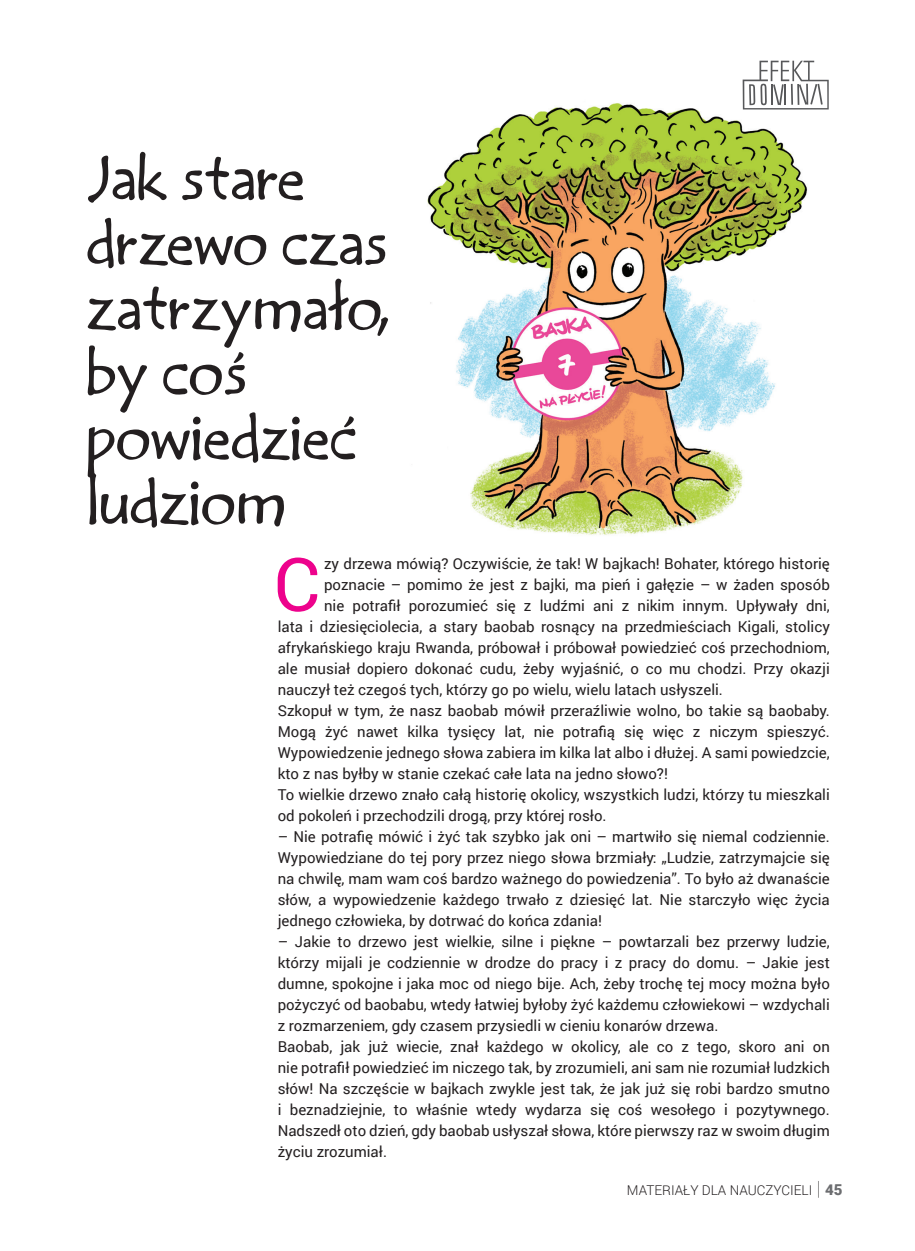
<style>
.page{position:relative;width:915px;height:1251px;background:#fff}
.page>*{position:absolute;margin:0;border:0;box-sizing:border-box;transform-origin:0 0}
.t1{font:74.1px "Roboto";color:#ed028c}
.t2{font:54px/64.8px "Handy EFN";color:#231f20}
.t3{font:15px/21px "Roboto";color:#231f20;text-align:justify}
.t4{font:300 13.5px "Roboto";color:#231f20}
.s1{font-weight:100;font-size:19.5px}
.s2{font-weight:900;font-size:15px;color:#6c6d70}
</style>
<div class="page">
<svg style="left:742px;top:61px;width:86px;height:48px"></svg>
<img style="left:427px;top:89px;width:400px;height:446px">
<p class="t2" style="left:86px;top:149px;width:309px">Jak stare drzewo czas zatrzymało, by coś powiedzieć ludziom</p>
<p class="t1" style="left:273px;top:532px;width:48px">C</p>
<p class="t3" style="left:324px;top:552px;width:507px">zy drzewa mówią? Oczywiście, że tak! W bajkach! Bohater, którego historię</p>
<p class="t3" style="left:324px;top:573px;width:507px">poznacie – pomimo że jest z bajki, ma pień i gałęzie – w żaden sposób</p>
<p class="t3" style="left:324px;top:594px;width:507px">nie potrafił porozumieć się z ludźmi ani z nikim innym. Upływały dni,</p>
<p class="t3" style="left:277px;top:615px;width:553px">lata i dziesięciolecia, a stary baobab rosnący na przedmieściach Kigali, stolicy</p>
<p class="t3" style="left:277px;top:636px;width:553px">afrykańskiego kraju Rwanda, próbował i próbował powiedzieć coś przechodniom,</p>
<p class="t3" style="left:277px;top:657px;width:553px">ale musiał dopiero dokonać cudu, żeby wyjaśnić, o co mu chodzi. Przy okazji</p>
<p class="t3" style="left:277px;top:678px;width:446px">nauczył też czegoś tych, którzy go po wielu, wielu latach usłyszeli.</p>
<p class="t3" style="left:277px;top:699px;width:553px">Szkopuł w tym, że nasz baobab mówił przeraźliwie wolno, bo takie są baobaby.</p>
<p class="t3" style="left:277px;top:720px;width:553px">Mogą żyć nawet kilka tysięcy lat, nie potrafią się więc z niczym spieszyć.</p>
<p class="t3" style="left:277px;top:741px;width:553px">Wypowiedzenie jednego słowa zabiera im kilka lat albo i dłużej. A sami powiedzcie,</p>
<p class="t3" style="left:277px;top:762px;width:392px">kto z nas byłby w stanie czekać całe lata na jedno słowo?!</p>
<p class="t3" style="left:277px;top:783px;width:553px">To wielkie drzewo znało całą historię okolicy, wszystkich ludzi, którzy tu mieszkali</p>
<p class="t3" style="left:277px;top:804px;width:330px">od pokoleń i przechodzili drogą, przy której rosło.</p>
<p class="t3" style="left:277px;top:825px;width:553px">– Nie potrafię mówić i żyć tak szybko jak oni – martwiło się niemal codziennie.<br>Wypowiedziane do tej pory przez niego słowa brzmiały: „Ludzie, zatrzymajcie się na chwilę, mam wam coś bardzo ważnego do powiedzenia”. To było aż dwanaście słów, a wypowiedzenie każdego trwało z dziesięć lat. Nie starczyło więc życia jednego człowieka, by dotrwać do końca zdania!</p>
<p class="t3" style="left:277px;top:930px;width:553px;text-align:left">– Jakie to drzewo jest wielkie, silne i piękne – powtarzali bez przerwy ludzie, którzy mijali je codziennie w drodze do pracy i z pracy do domu. – Jakie jest dumne, spokojne i jaka moc od niego bije. Ach, żeby trochę tej mocy można było pożyczyć od baobabu, wtedy łatwiej byłoby żyć każdemu człowiekowi – wzdychali z rozmarzeniem, gdy czasem przysiedli w cieniu konarów drzewa.<br>Baobab, jak już wiecie, znał każdego w okolicy, ale co z tego, skoro ani on nie potrafił powiedzieć im niczego tak, by zrozumieli, ani sam nie rozumiał ludzkich słów! Na szczęście w bajkach zwykle jest tak, że jak już się robi bardzo smutno i beznadziejnie, to właśnie wtedy wydarza się coś wesołego i pozytywnego.<br>Nadszedł oto dzień, gdy baobab usłyszał słowa, które pierwszy raz w swoim długim życiu zrozumiał.</p>
<p class="t4" style="left:626px;top:1180px;width:217px">MATERIAŁY DLA NAUCZYCIELI <span class="s1">|</span> <span class="s2">45</span></p>
</div>
